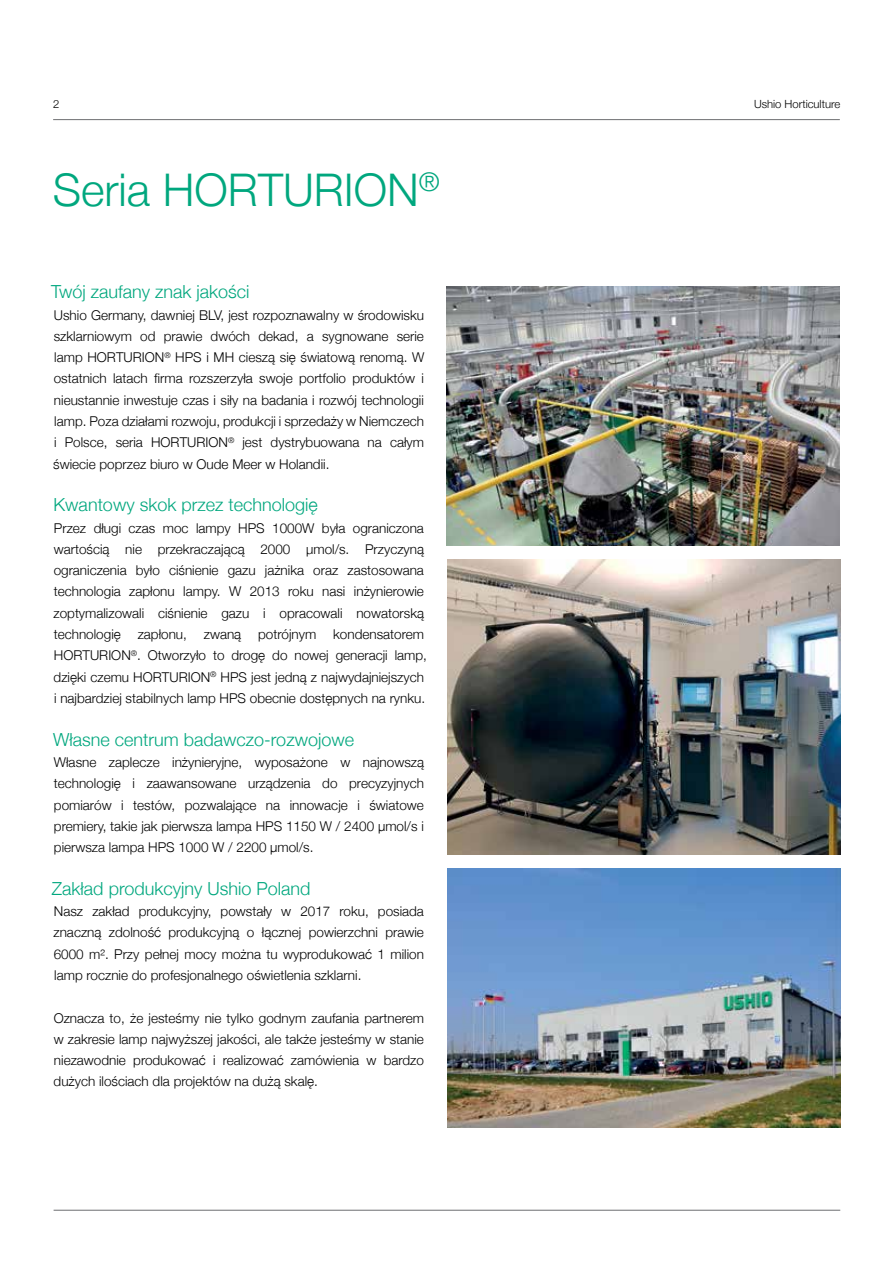
<style>
.page{position:relative;width:893px;height:1263px;background:#fff}
.page>*{position:absolute;margin:0;border:0;box-sizing:border-box;transform-origin:0 0}
.t1{font:300 45px "Helvetica Neue";color:#00a77e}
.t2{font:300 18px "Helvetica Neue";color:#00a77e}
.t3{font:300 13.5px/21.3px "Helvetica Neue";color:#000;text-align:justify}
.t4{font:300 11.25px "Helvetica Neue";color:#000}
</style>
<div class="page">
<hr style="left:54px;top:1210px;width:786px;height:1px;background:#6d6e71">
<hr style="left:53px;top:119px;width:787px;height:1px;background:#6d6e71">
<img style="left:447px;top:559px;width:393px;height:296px">
<img style="left:446px;top:287px;width:394px;height:258px">
<img style="left:447px;top:869px;width:393px;height:258px">
<p class="t4" style="left:53px;top:95px;width:8px">2</p>
<p class="t4" style="left:754px;top:95px;width:88px">Ushio Horticulture</p>
<h1 class="t1" style="left:53px;top:153px;width:389px">Seria HORTURION<sup>®</sup></h1>
<h2 class="t2" style="left:51px;top:277px;width:200px">Twój zaufany znak jakości</h2>
<p class="t3" style="left:53px;top:303px;width:373px">Ushio Germany, dawniej BLV, jest rozpoznawalny w środowisku szklarniowym od prawie dwóch dekad, a sygnowane serie lamp HORTURION<sup>®</sup> HPS i MH cieszą się światową renomą. W ostatnich latach firma rozszerzyła swoje portfolio produktów i nieustannie inwestuje czas i siły na badania i rozwój technologii lamp. Poza działami rozwoju, produkcji i sprzedaży w Niemczech i Polsce, seria HORTURION<sup>®</sup> jest dystrybuowana na całym świecie poprzez biuro w Oude Meer w Holandii.</p>
<h2 class="t2" style="left:54px;top:490px;width:266px">Kwantowy skok przez technologię</h2>
<p class="t3" style="left:53px;top:516px;width:375px;text-align:left">Przez długi czas moc lampy HPS 1000W była ograniczona wartością nie przekraczającą 2000 µmol/s. Przyczyną ograniczenia było ciśnienie gazu jażnika oraz zastosowana technologia zapłonu lampy. W 2013 roku nasi inżynierowie zoptymalizowali ciśnienie gazu i opracowali nowatorską technologię zapłonu, zwaną potrójnym kondensatorem HORTURION<sup>®</sup>. Otworzyło to drogę do nowej generacji lamp, dzięki czemu HORTURION<sup>®</sup> HPS jest jedną z najwydajniejszych i najbardziej stabilnych lamp HPS obecnie dostępnych na rynku.</p>
<h2 class="t2" style="left:53px;top:725px;width:302px">Własne centrum badawczo-rozwojowe</h2>
<p class="t3" style="left:54px;top:750px;width:372px">Własne zaplecze inżynieryjne, wyposażone w najnowszą technologię i zaawansowane urządzenia do precyzyjnych pomiarów i testów, pozwalające na innowacje i światowe premiery, takie jak pierwsza lampa HPS 1150 W / 2400 μmol/s i pierwsza lampa HPS 1000 W / 2200 μmol/s.</p>
<h2 class="t2" style="left:52px;top:874px;width:260px">Zakład produkcyjny Ushio Poland</h2>
<p class="t3" style="left:53px;top:899px;width:372px">Nasz zakład produkcyjny, powstały w 2017 roku, posiada znaczną zdolność produkcyjną o łącznej powierzchni prawie 6000 m². Przy pełnej mocy można tu wyprodukować 1 milion lamp rocznie do profesjonalnego oświetlenia szklarni.</p>
<p class="t3" style="left:54px;top:1006px;width:372px">Oznacza to, że jesteśmy nie tylko godnym zaufania partnerem w zakresie lamp najwyższej jakości, ale także jesteśmy w stanie niezawodnie produkować i realizować zamówienia w bardzo dużych ilościach dla projektów na dużą skalę.</p>
</div>
